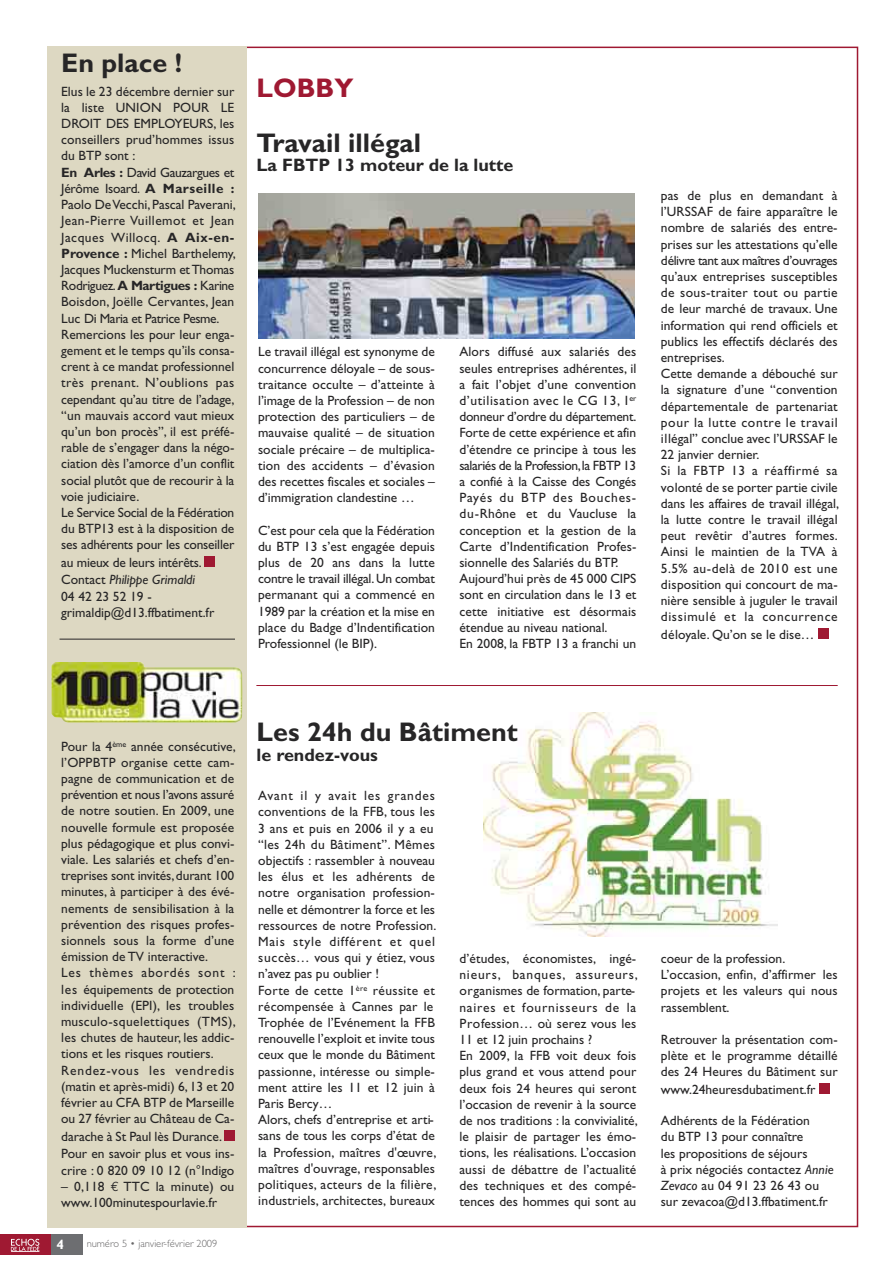
<style>
.page{position:relative;width:893px;height:1263px;background:#fff}
.page>*{position:absolute;margin:0;border:0;box-sizing:border-box;transform-origin:0 0}
.t1{font:700 27px "Gill Sans";color:#272627}
.t2{font:700 27px "Gill Sans";color:#9f1932}
.t3{font:700 18px "Gill Sans";color:#272627}
.t4{font:13.5px/16.2px "Gill Sans";color:#272627}
.t5{font:700 13.5px "Gill Sans";color:#fff}
.t6{font:300 10.5px "Gill Sans";color:#686768}
.s1{font-weight:700}
.s2{font-style:italic}
.s3{font-family:"Euro Mono"}
</style>
<div class="page">
<div style="left:818px;top:628px;width:11px;height:11px;background:#9f1932"></div>
<hr style="left:256px;top:685px;width:582px;height:1px;background:#9f1932">
<div style="left:1px;top:1234px;width:56px;height:20px;background:#9f1932"></div>
<div style="left:51px;top:1234px;width:32px;height:20px;background:#6d6e71"></div>
<svg style="left:11px;top:1239px;width:29px;height:13px"></svg>
<div style="left:47px;top:46px;width:200px;height:1181px;background:#ddd8c2"></div>
<div style="left:224px;top:1130px;width:10px;height:11px;background:#9f1932"></div>
<div style="left:204px;top:556px;width:10px;height:11px;background:#9f1932"></div>
<img style="left:258px;top:193px;width:377px;height:145px">
<img style="left:52px;top:662px;width:190px;height:61px">
<div style="left:819px;top:1083px;width:11px;height:11px;background:#9f1932"></div>
<img style="left:484px;top:713px;width:294px;height:224px">
<hr style="left:60px;top:639px;width:175px;height:1px;background:#272627">
<h1 class="t1" style="left:61px;top:54px;width:122px">En place !</h1>
<p class="t4" style="left:61px;top:85px;width:176px">Elus le 23 décembre dernier sur la liste UNION POUR LE<br>DROIT DES EMPLOYEURS, les conseillers prud’hommes issus du BTP sont :<br><span class="s1">En Arles :</span> David Gauzargues et<br>Jérôme Isoard. <span class="s1">A Marseille :<br></span>Paolo De Vecchi, Pascal Paverani,<br>Jean-Pierre Vuillemot et Jean<br>Jacques Willocq. <span class="s1">A Aix-en-<br>Provence :</span> Michel Barthelemy,<br>Jacques Muckensturm et Thomas<br>Rodriguez. <span class="s1">A Martigues :</span> Karine<br>Boisdon, Joëlle Cervantes, Jean<br>Luc Di Maria et Patrice Pesme.<br>Remercions les pour leur enga&shy;gement et le temps qu’ils consa&shy;crent à ce mandat professionnel très prenant. N’oublions pas cependant qu’au titre de l’adage, “un mauvais accord vaut mieux qu’un bon procès”, il est préfé&shy;rable de s’engager dans la négo&shy;ciation dès l’amorce d’un conflit social plutôt que de recourir à la voie judiciaire.<br>Le Service Social de la Fédération du BTP13 est à la disposition de ses adhérents pour les conseiller</p>
<p class="t4" style="left:61px;top:555px;width:142px;line-height:17.5px">au mieux de leurs intérêts.<br>Contact <span class="s2">Philippe Grimaldi</span></p>
<p class="t4" style="left:61px;top:589px;width:155px">04 42 23 52 19 - grimaldip@d13.ffbatiment.fr</p>
<h1 class="t2" style="left:257px;top:78px;width:98px">LOBBY</h1>
<h1 class="t1" style="left:257px;top:134px;width:166px">Travail illégal</h1>
<h2 class="t3" style="left:257px;top:159px;width:258px">La FBTP 13 moteur de la lutte</h2>
<p class="t4" style="left:258px;top:345px;width:178px;text-align:justify">Le travail illégal est synonyme de concurrence déloyale – de sous&shy;traitance occulte – d’atteinte à l’image de la Profession – de non protection des particuliers – de mauvaise qualité – de situation sociale précaire – de multiplica&shy;tion des accidents – d’évasion des recettes fiscales et sociales – d’immigration clandestine …</p>
<p class="t4" style="left:258px;top:523px;width:178px;text-align:justify">C’est pour cela que la Fédération du BTP 13 s’est engagée depuis plus de 20 ans dans la lutte contre le travail illégal. Un combat permanant qui a commencé en 1989 par la création et la mise en place du Badge d’Indentification Professionnel (le BIP).</p>
<p class="t4" style="left:459px;top:345px;width:178px">Alors diffusé aux salariés des seules entreprises adhérentes, il a fait l’objet d’une convention d’utilisation avec le CG 13, 1<sup>er </sup>donneur d’ordre du département.<br>Forte de cette expérience et afin d’étendre ce principe à tous les salariés de la Profession, la FBTP 13 a confié à la Caisse des Congés<br>Payés du BTP des Bouches&shy;du-Rhône et du Vaucluse la conception et la gestion de la<br>Carte d’Indentification Profes&shy;sionnelle des Salariés du BTP.<br>Aujourd’hui près de 45 000 CIPS sont en circulation dans le 13 et cette initiative est désormais étendue au niveau national.<br>En 2008, la FBTP 13 a franchi un</p>
<p class="t4" style="left:661px;top:189px;width:180px">pas de plus en demandant à l’URSSAF de faire apparaître le nombre de salariés des entre&shy;prises sur les attestations qu’elle délivre tant aux maîtres d’ouvrages qu’aux entreprises susceptibles de sous-traiter tout ou partie de leur marché de travaux. Une information qui rend officiels et publics les effectifs déclarés des entreprises.<br>Cette demande a débouché sur la signature d’une “convention départementale de partenariat pour la lutte contre le travail illégal” conclue avec l’URSSAF le<br>22 janvier dernier.<br>Si la FBTP 13 a réaffirmé sa volonté de se porter partie civile dans les affaires de travail illégal, la lutte contre le travail illégal peut revêtir d’autres formes.<br>Ainsi le maintien de la TVA à<br>5.5% au-delà de 2010 est une disposition qui concourt de ma&shy;nière sensible à juguler le travail dissimulé et la concurrence</p>
<p class="t4" style="left:661px;top:628px;width:155px">déloyale. Qu’on se le dise…</p>
<p class="t4" style="left:61px;top:739px;width:176px">Pour la 4<sup>ème</sup> année consécutive, l’OPPBTP organise cette cam&shy;pagne de communication et de prévention et nous l’avons assuré de notre soutien. En 2009, une nouvelle formule est proposée plus pédagogique et plus convi&shy;viale. Les salariés et chefs d’en&shy;treprises sont invités, durant 100 minutes, à participer à des évé&shy;nements de sensibilisation à la prévention des risques profes&shy;sionnels sous la forme d’une émission de TV interactive.<br>Les thèmes abordés sont : les équipements de protection individuelle (EPI), les troubles musculo-squelettiques (TMS), les chutes de hauteur, les addic&shy;tions et les risques routiers.<br>Rendez-vous les vendredis (matin et après-midi) 6, 13 et 20 février au CFA BTP de Marseille ou 27 février au Château de Ca-</p>
<p class="t4" style="left:61px;top:1129px;width:175px;line-height:17.5px">darache à St Paul lès Durance.<br>Pour en savoir plus et vous ins-</p>
<p class="t4" style="left:61px;top:1163px;width:175px">crire : 0 820 09 10 12 (n°Indigo</p>
<p class="t4" style="left:61px;top:1180px;width:175px">– 0,118 <span class="s3">€</span> TTC la minute) ou www.100minutespourlavie.fr</p>
<p class="t5" style="left:56px;top:1239px;width:9px">4</p>
<p class="t6" style="left:87px;top:1240px;width:132px">numéro 5 • janvier-février 2009</p>
<h1 class="t1" style="left:257px;top:723px;width:263px">Les 24h du Bâtiment</h1>
<h2 class="t3" style="left:257px;top:749px;width:123px">le rendez-vous</h2>
<p class="t4" style="left:258px;top:789px;width:180px">Avant il y avait les grandes conventions de la FFB, tous les<br>3 ans et puis en 2006 il y a eu “les 24h du Bâtiment”. Mêmes objectifs : rassembler à nouveau les élus et les adhérents de notre organisation profession&shy;nelle et démontrer la force et les ressources de notre Profession.<br>Mais style différent et quel succès… vous qui y étiez, vous n’avez pas pu oublier !<br>Forte de cette 1<sup>ère</sup> réussite et récompensée à Cannes par le<br>Trophée de l’Evénement la FFB renouvelle l’exploit et invite tous ceux que le monde du Bâtiment passionne, intéresse ou simple&shy;ment attire les 11 et 12 juin à<br>Paris Bercy…<br>Alors, chefs d’entreprise et arti&shy;sans de tous les corps d’état de la Profession, maîtres d'œuvre, maîtres d'ouvrage, responsables politiques, acteurs de la filière, industriels, architectes, bureaux</p>
<p class="t4" style="left:459px;top:952px;width:180px">d’études, économistes, ingé&shy;nieurs, banques, assureurs, organismes de formation, parte&shy;naires et fournisseurs de la<br>Profession… où serez vous les<br>11 et 12 juin prochains ?<br>En 2009, la FFB voit deux fois plus grand et vous attend pour deux fois 24 heures qui seront l’occasion de revenir à la source de nos traditions : la convivialité, le plaisir de partager les émo&shy;tions, les réalisations. L’occasion aussi de débattre de l’actualité des techniques et des compé&shy;tences des hommes qui sont au</p>
<p class="t4" style="left:661px;top:952px;width:178px">coeur de la profession.<br>L’occasion, enfin, d’affirmer les projets et les valeurs qui nous rassemblent.</p>
<p class="t4" style="left:661px;top:1033px;width:178px;text-align:justify">Retrouver la présentation com&shy;plète et le programme détaillé des 24 Heures du Bâtiment sur</p>
<p class="t4" style="left:661px;top:1083px;width:156px">www.24heuresdubatiment.fr</p>
<p class="t4" style="left:661px;top:1114px;width:174px">Adhérents de la Fédération<br>du BTP 13 pour connaître<br>les propositions de séjours<br>à prix négociés contactez <span class="s2">Annie<br>Zevaco</span> au 04 91 23 26 43 ou sur zevacoa@d13.ffbatiment.fr</p>
</div>
